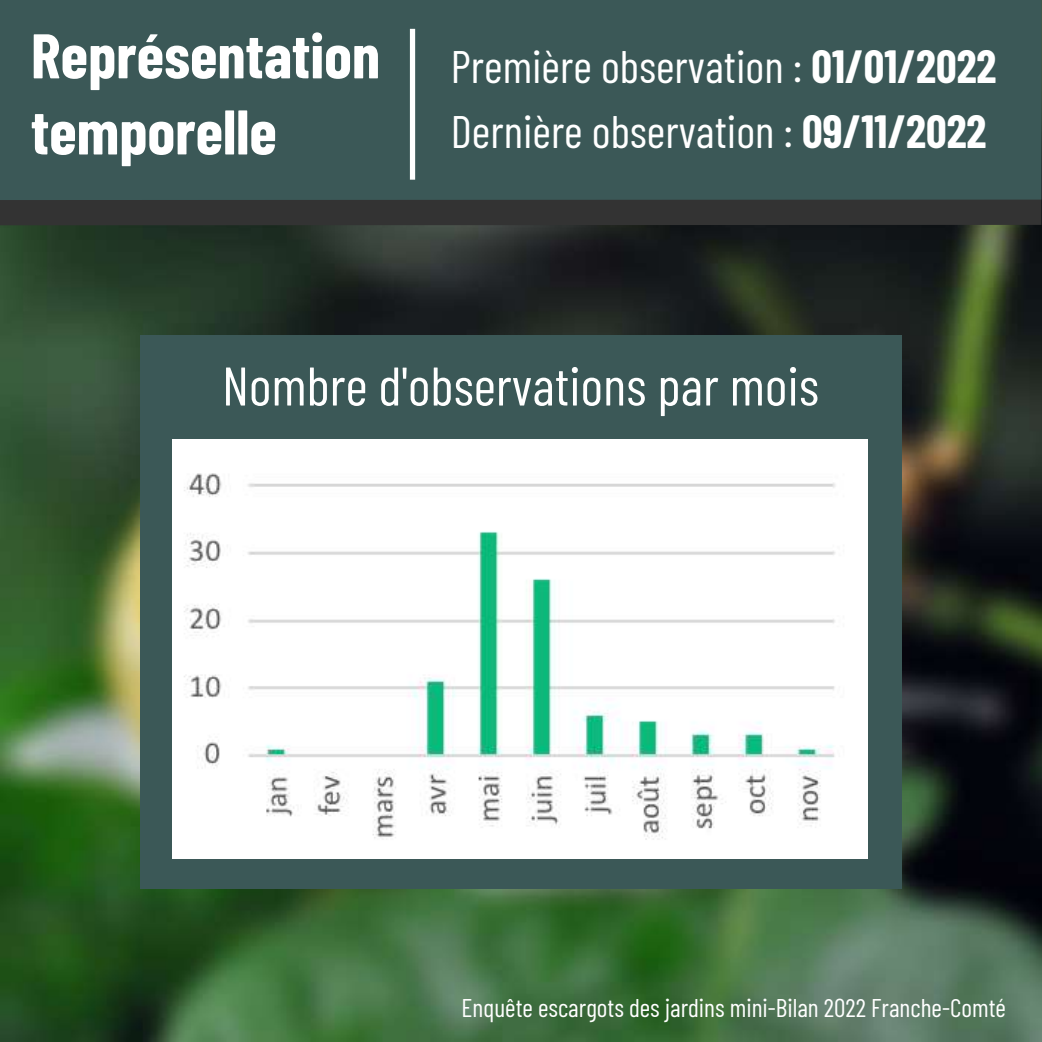
<style>
.page{position:relative;width:1042px;height:1042px;background:#fff}
.page>*{position:absolute;margin:0;border:0;box-sizing:border-box;transform-origin:0 0}
.t1{font:700 63px/76.1px "Barlow Condensed";color:#fff}
.t2{font:54.25px "Barlow Condensed";color:#fff}
.t3{font:45.5px/66px "Barlow Condensed";color:#fff}
.t4{font:25.55px "Barlow Condensed";color:#fff}
.s1{font-weight:700}
</style>
<div class="page">
<img style="left:0;top:225px;width:1041px;height:816px">
<div style="left:140px;top:335px;width:761px;height:554px;background:#3b5857"></div>
<div style="left:0;top:0;width:1041px;height:225px;background:#333"></div>
<div style="left:0;top:0;width:1041px;height:200px;background:#3b5857"></div>
<div style="left:410px;top:29px;width:5px;height:151px;background:#fff"></div>
<img style="left:173px;top:439px;width:695px;height:419px">
<h1 class="t1" style="left:31px;top:15px;width:351px">Représentation temporelle</h1>
<p class="t3" style="left:451px;top:31px;width:547px">Première observation : <span class="s1">01/01/2022<br></span>Dernière observation : <span class="s1">09/11/2022</span></p>
<p class="t2" style="left:222px;top:351px;width:598px">Nombre d'observations par mois</p>
<p class="t4" style="left:461px;top:992px;width:546px">Enquête escargots des jardins mini-Bilan 2022 Franche-Comté</p>
</div>
